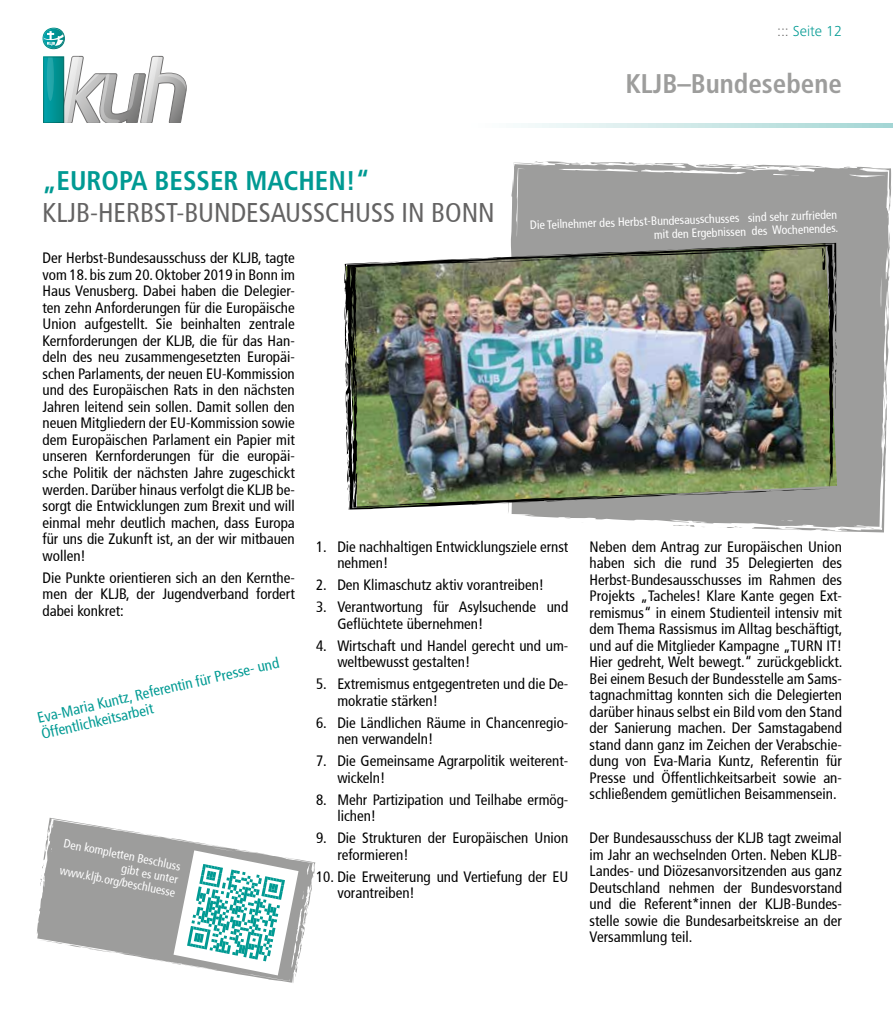
<style>
.page{position:relative;width:893px;height:1021px;background:#fff}
.page>*{position:absolute;margin:0;border:0;box-sizing:border-box;transform-origin:0 0}
.t1{font:condensed 27px "Frutiger";color:#646363}
.t2{font:700 condensed 27px "Frutiger LT Pro";color:#009a93}
.t3{font:700 condensed 27px "Frutiger LT Pro";color:#9d9d9c}
.t4{font:condensed 15px/16.5px "Frutiger";color:#000}
.t5{font:condensed 15px/16.5px "Frutiger";color:#009a93}
.t6{font:300 15px "Frutiger Next Pro";color:#009a93}
.t7{font:condensed 12px/13.5px "Frutiger";color:#fff;text-align:right}
.s1{color:#646363}
</style>
<div class="page">
<svg style="left:510px;top:161px;width:381px;height:361px;background:#a8a8a7"></svg>
<svg style="left:513px;top:161px;width:32px;height:6px"></svg>
<svg style="left:581px;top:163px;width:9px;height:2px"></svg>
<svg style="left:694px;top:164px;width:85px;height:10px"></svg>
<svg style="left:863px;top:168px;width:12px;height:2px"></svg>
<svg style="left:889px;top:199px;width:2px;height:8px"></svg>
<img style="left:344px;top:258px;width:490px;height:251px">
<svg style="left:502px;top:403px;width:12px;height:111px"></svg>
<svg style="left:347px;top:455px;width:2px;height:6px"></svg>
<svg style="left:372px;top:505px;width:12px;height:1px"></svg>
<svg style="left:347px;top:483px;width:8px;height:19px"></svg>
<svg style="left:352px;top:390px;width:2px;height:30px"></svg>
<svg style="left:347px;top:430px;width:11px;height:10px"></svg>
<svg style="left:346px;top:311px;width:8px;height:7px"></svg>
<svg style="left:345px;top:338px;width:12px;height:38px"></svg>
<svg style="left:380px;top:262px;width:14px;height:5px"></svg>
<img style="left:482px;top:243px;width:355px;height:112px">
<img style="left:672px;top:362px;width:215px;height:170px">
<svg style="left:37px;top:836px;width:172px;height:128px;fill:#9d9d9c"></svg>
<svg style="left:37px;top:939px;width:82px;height:14px"></svg>
<svg style="left:40px;top:817px;width:121px;height:69px"></svg>
<svg style="left:174px;top:845px;width:141px;height:138px"></svg>
<svg style="left:43px;top:28px;width:144px;height:95px"></svg>
<svg style="left:521px;top:123px;width:372px;height:5px;background:#cce7e7"></svg>
<h1 class="t2" style="left:43px;top:165px;width:329px">„EUROPA BESSER MACHEN!“</h1>
<h1 class="t1" style="left:43px;top:196px;width:454px">KLJB-HERBST-BUNDESAUSSCHUSS IN BONN</h1>
<p class="t6" style="left:777px;top:23px;width:66px"><span class="s1">:::</span> Seite 12</p>
<h1 class="t3" style="left:625px;top:68px;width:218px">KLJB–Bundesebene</h1>
<p class="t7" style="left:530px;top:218px;width:309px;rotate:-2deg">Die Teilnehmer des Herbst-Bundesausschusses sind sehr zurfrieden mit den Ergebnissen des Wochenendes.</p>
<p class="t4" style="left:43px;top:250px;width:254px;text-align:justify">Der Herbst-Bundesausschuss der KLJB, tagte vom 18. bis zum 20. Oktober 2019 in Bonn im Haus Venusberg. Dabei haben die Delegier&shy;ten zehn Anforderungen für die Europäische Union aufgestellt. Sie beinhalten zentrale Kernforderungen der KLJB, die für das Han&shy;deln des neu zusammengesetzten Europäi&shy;schen Parlaments, der neuen EU-Kommission und des Europäischen Rats in den nächsten Jahren leitend sein sollen. Damit sollen den neuen Mitgliedern der EU-Kommission sowie dem Europäischen Parlament ein Papier mit unseren Kernforderungen für die europäi&shy;sche Politik der nächsten Jahre zugeschickt werden. Darüber hinaus verfolgt die KLJB be&shy;sorgt die Entwicklungen zum Brexit und will einmal mehr deutlich machen, dass Europa für uns die Zukunft ist, an der wir mitbauen wollen!</p>
<p class="t4" style="left:43px;top:569px;width:254px;text-align:justify">Die Punkte orientieren sich an den Kernthe&shy;men der KLJB, der Jugendverband fordert dabei konkret:</p>
<p class="t5" style="left:36px;top:710px;width:249px;rotate:-13deg">Eva-Maria Kuntz, Referentin für Presse- und<br>Öffentlichkeitsarbeit</p>
<p class="t7" style="left:65px;top:836px;width:120px;rotate:11deg">Den kompletten Beschluss</p>
<p class="t7" style="left:61px;top:863px;width:119px;rotate:11deg">www.kljb.org/beschluesse</p>
<p class="t7" style="left:123px;top:862px;width:59px;rotate:11deg">gibt es unter</p>
<p class="t4" style="left:337px;top:538px;width:233px;text-indent:-21px">1. Die nachhaltigen Entwicklungsziele ernst nehmen!</p>
<p class="t4" style="left:316px;top:576px;width:230px">2. Den Klimaschutz aktiv vorantreiben!</p>
<p class="t4" style="left:337px;top:598px;width:233px;text-indent:-21px">3. Verantwortung für Asylsuchende und<br>Geflüchtete übernehmen!</p>
<p class="t4" style="left:337px;top:637px;width:233px;text-indent:-21px">4. Wirtschaft und Handel gerecht und um&shy;weltbewusst gestalten!</p>
<p class="t4" style="left:337px;top:676px;width:233px;text-indent:-21px">5. Extremismus entgegentreten und die De&shy;mokratie stärken!</p>
<p class="t4" style="left:337px;top:714px;width:233px;text-indent:-21px">6. Die Ländlichen Räume in Chancenregio&shy;nen verwandeln!</p>
<p class="t4" style="left:337px;top:753px;width:233px;text-indent:-21px">7. Die Gemeinsame Agrarpolitik weiterent&shy;wickeln!</p>
<p class="t4" style="left:337px;top:791px;width:233px;text-indent:-21px">8. Mehr Partizipation und Teilhabe ermög&shy;lichen!</p>
<p class="t4" style="left:337px;top:830px;width:233px;text-indent:-21px">9. Die Strukturen der Europäischen Union reformieren!</p>
<p class="t4" style="left:337px;top:868px;width:233px;text-indent:-21px">10. Die Erweiterung und Vertiefung der EU vorantreiben!</p>
<p class="t4" style="left:590px;top:538px;width:254px;text-align:justify">Neben dem Antrag zur Europäischen Union haben sich die rund 35 Delegierten des Herbst-Bundesausschusses im Rahmen des Projekts „Tacheles! Klare Kante gegen Ext&shy;remismus“ in einem Studienteil intensiv mit dem Thema Rassismus im Alltag beschäftigt, und auf die Mitglieder Kampagne „TURN IT!<br>Hier gedreht, Welt bewegt.“ zurückgeblickt.<br>Bei einem Besuch der Bundesstelle am Sams&shy;tagnachmittag konnten sich die Delegierten darüber hinaus selbst ein Bild vom den Stand der Sanierung machen. Der Samstagabend stand dann ganz im Zeichen der Verabschie&shy;dung von Eva-Maria Kuntz, Referentin für Presse und Öffentlichkeitsarbeit sowie an&shy;schließendem gemütlichen Beisammensein.</p>
<p class="t4" style="left:590px;top:829px;width:254px;text-align:justify">Der Bundesausschuss der KLJB tagt zweimal im Jahr an wechselnden Orten. Neben KLJB-Landes- und Diözesanvorsitzenden aus ganz Deutschland nehmen der Bundesvorstand und die Referent*innen der KLJB-Bundes&shy;stelle sowie die Bundesarbeitskreise an der Versammlung teil.</p>
</div>
